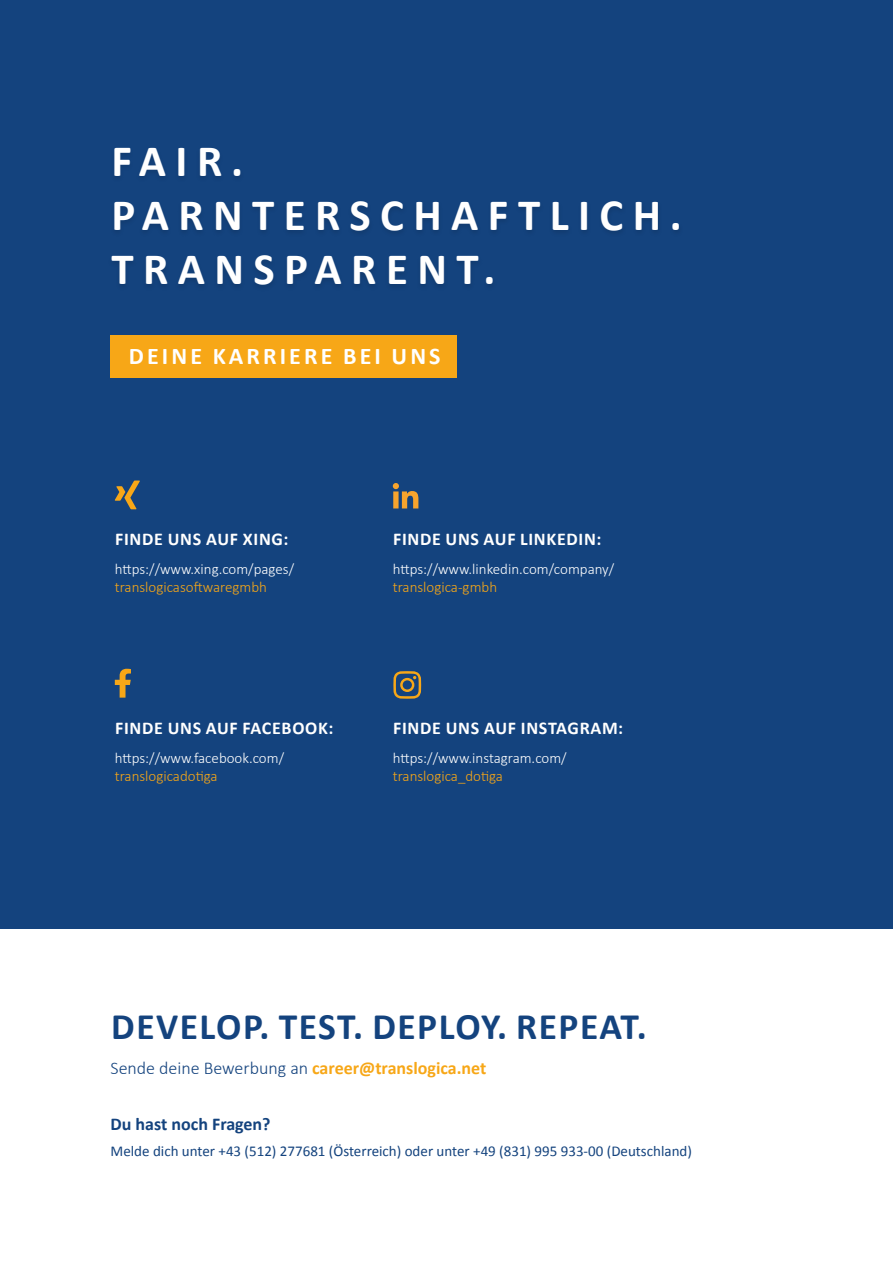
<style>
.page{position:relative;width:893px;height:1263px;background:#14437e}
.page>*{position:absolute;margin:0;border:0;box-sizing:border-box;transform-origin:0 0}
.t1{font:700 45px/54px "Calibri";letter-spacing:.21em;color:#fff}
.t2{font:700 37.5px "Calibri";letter-spacing:.04em;color:#14437e}
.t3{font:700 24px "Calibri";letter-spacing:.13em;color:#fff}
.t4{font:700 18px "Calibri";letter-spacing:.04em;color:#fff}
.t5{font:700 18px "Calibri";color:#f7a717}
.t6{font:700 18px "Calibri";color:#14437e}
.t7{font:300 15px "Calibri";color:#fff}
.t8{font:15px "Calibri";color:#14437e}
.t9{font:300 15px "Calibri";color:#f7a717}
.s1{font-weight:300;color:#14437e}
</style>
<div class="page">
<div style="left:111px;top:336px;width:346px;height:42px;background:#f7a717"></div>
<div style="left:0;top:929px;width:893px;height:334px;background:#fff"></div>
<svg style="left:115px;top:480px;width:25px;height:29px"></svg>
<svg style="left:115px;top:669px;width:16px;height:29px"></svg>
<svg style="left:393px;top:671px;width:28px;height:28px"></svg>
<svg style="left:393px;top:483px;width:25px;height:25px"></svg>
<h1 class="t1" style="left:111px;top:133px;width:572px">FAIR.<br>PARNTERSCHAFTLICH.<br>TRANSPARENT.</h1>
<h3 class="t3" style="left:129px;top:339px;width:313px">DEINE KARRIERE BEI UNS</h3>
<p class="t4" style="left:115px;top:526px;width:175px">FINDE UNS AUF XING:</p>
<p class="t4" style="left:393px;top:526px;width:210px">FINDE UNS AUF LINKEDIN:</p>
<p class="t7" style="left:115px;top:559px;width:181px">https://www.xing.com/pages/</p>
<p class="t9" style="left:115px;top:577px;width:154px">translogicasoftwaregmbh</p>
<p class="t7" style="left:393px;top:559px;width:223px">https://www.linkedin.com/company/</p>
<p class="t9" style="left:393px;top:577px;width:106px">translogica-gmbh</p>
<p class="t4" style="left:115px;top:715px;width:220px">FINDE UNS AUF FACEBOOK:</p>
<p class="t4" style="left:393px;top:715px;width:232px">FINDE UNS AUF INSTAGRAM:</p>
<p class="t7" style="left:115px;top:748px;width:171px">https://www.facebook.com/</p>
<p class="t9" style="left:115px;top:766px;width:104px">translogicadotiga</p>
<p class="t7" style="left:393px;top:748px;width:175px">https://www.instagram.com/</p>
<p class="t9" style="left:393px;top:766px;width:112px">translogica_dotiga</p>
<h2 class="t2" style="left:111px;top:1000px;width:537px">DEVELOP. TEST. DEPLOY. REPEAT.</h2>
<p class="t5" style="left:111px;top:1055px;width:377px"><span class="s1">Sende deine Bewerbung an</span> career@translogica.net</p>
<p class="t6" style="left:111px;top:1111px;width:162px">Du hast noch Fragen?</p>
<p class="t8" style="left:111px;top:1141px;width:583px">Melde dich unter +43 (512) 277681 (Österreich) oder unter +49 (831) 995 933-00 (Deutschland)</p>
</div>
